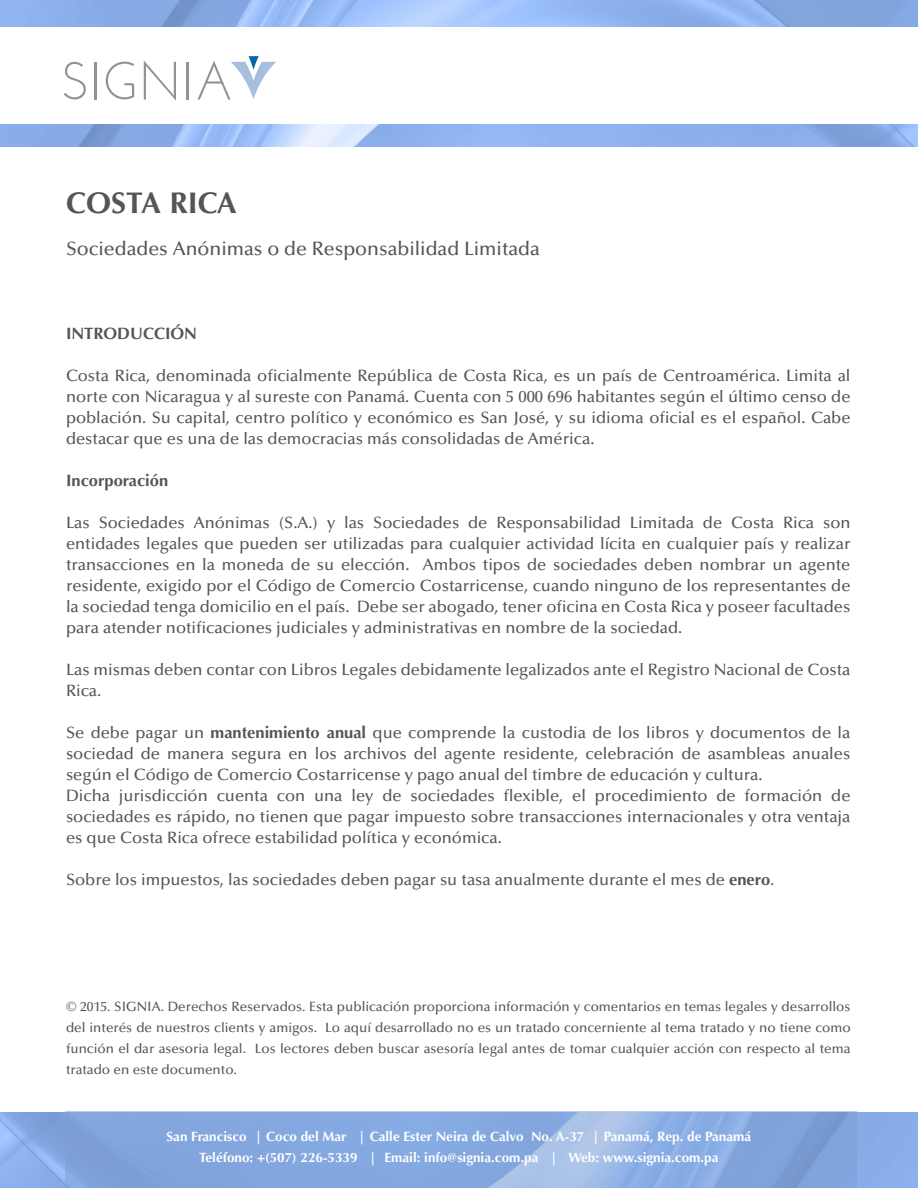
<style>
.page{position:relative;width:918px;height:1188px;background:#fff}
.page>*{position:absolute;margin:0;border:0;box-sizing:border-box;transform-origin:0 0}
.t1{font:700 30px "Optima LT Std";color:#545554}
.t2{font:500 19.5px "Optima LT Std";color:#545554}
.t3{font:500 16.5px/21px "Optima LT Std";color:#545554;text-align:justify}
.t4{font:700 16.5px "Optima LT Std";color:#545554}
.t5{font:500 13.5px/21px "Optima LT Std";color:#545554;text-align:justify}
.t6{font:700 13.5px/21px "Optima LT Std";color:#fff;text-align:center}
.s1{font-weight:700}
</style>
<div class="page">
<img style="left:1px;top:1112px;width:917px;height:76px">
<svg style="left:66px;top:1112px;width:791px;height:76px;background:#87a9de"></svg>
<img style="left:0;top:0;width:918px;height:147px">
<div style="left:0;top:27px;width:918px;height:97px;background:#fff"></div>
<svg style="left:64px;top:62px;width:22px;height:37px"></svg>
<hr style="left:95px;top:62px;width:2px;height:38px;background:#919295">
<svg style="left:106px;top:62px;width:28px;height:37px"></svg>
<svg style="left:144px;top:61px;width:32px;height:40px"></svg>
<hr style="left:187px;top:62px;width:2px;height:38px;background:#919295">
<svg style="left:198px;top:56px;width:78px;height:44px"></svg>
<h1 class="t1" style="left:66px;top:185px;width:172px">COSTA RICA</h1>
<p class="t2" style="left:66px;top:238px;width:475px">Sociedades Anónimas o de Responsabilidad Limitada</p>
<p class="t4" style="left:66px;top:324px;width:133px">INTRODUCCIÓN</p>
<p class="t3" style="left:66px;top:365px;width:786px">Costa Rica, denominada oficialmente República de Costa Rica, es un país de Centroamérica. Limita al norte con Nicaragua y al sureste con Panamá. Cuenta con 5 000 696 habitantes según el último censo de población. Su capital, centro político y económico es San José, y su idioma oficial es el español. Cabe destacar que es una de las democracias más consolidadas de América.</p>
<p class="t4" style="left:66px;top:471px;width:104px">Incorporación</p>
<p class="t3" style="left:66px;top:512px;width:786px">Las Sociedades Anónimas (S.A.) y las Sociedades de Responsabilidad Limitada de Costa Rica son entidades legales que pueden ser utilizadas para cualquier actividad lícita en cualquier país y realizar transacciones en la moneda de su elección. Ambos tipos de sociedades deben nombrar un agente residente, exigido por el Código de Comercio Costarricense, cuando ninguno de los representantes de la sociedad tenga domicilio en el país. Debe ser abogado, tener oficina en Costa Rica y poseer facultades para atender notificaciones judiciales y administrativas en nombre de la sociedad.</p>
<p class="t3" style="left:66px;top:659px;width:786px">Las mismas deben contar con Libros Legales debidamente legalizados ante el Registro Nacional de Costa<br>Rica.</p>
<p class="t3" style="left:66px;top:722px;width:786px;text-align:left">Se debe pagar un <span class="s1">mantenimiento anual</span> que comprende la custodia de los libros y documentos de la sociedad de manera segura en los archivos del agente residente, celebración de asambleas anuales según el Código de Comercio Costarricense y pago anual del timbre de educación y cultura.<br>Dicha jurisdicción cuenta con una ley de sociedades flexible, el procedimiento de formación de sociedades es rápido, no tienen que pagar impuesto sobre transacciones internacionales y otra ventaja es que Costa Rica ofrece estabilidad política y económica.</p>
<p class="t3" style="left:66px;top:869px;width:710px">Sobre los impuestos, las sociedades deben pagar su tasa anualmente durante el mes de <span class="s1">enero</span>.</p>
<p class="t5" style="left:66px;top:996px;width:786px">© 2015. SIGNIA. Derechos Reservados. Esta publicación proporciona información y comentarios en temas legales y desarrollos del interés de nuestros clients y amigos. Lo aquí desarrollado no es un tratado concerniente al tema tratado y no tiene como función el dar asesoria legal. Los lectores deben buscar asesoría legal antes de tomar cualquier acción con respecto al tema tratado en este documento.</p>
<p class="t6" style="left:167px;top:1126px;width:586px">San Francisco | Coco del Mar | Calle Ester Neira de Calvo No. A-37 | Panamá, Rep. de Panamá<br>Teléfono: +(507) 226-5339 | Email: info@signia.com.pa | Web: www.signia.com.pa</p>
</div>
